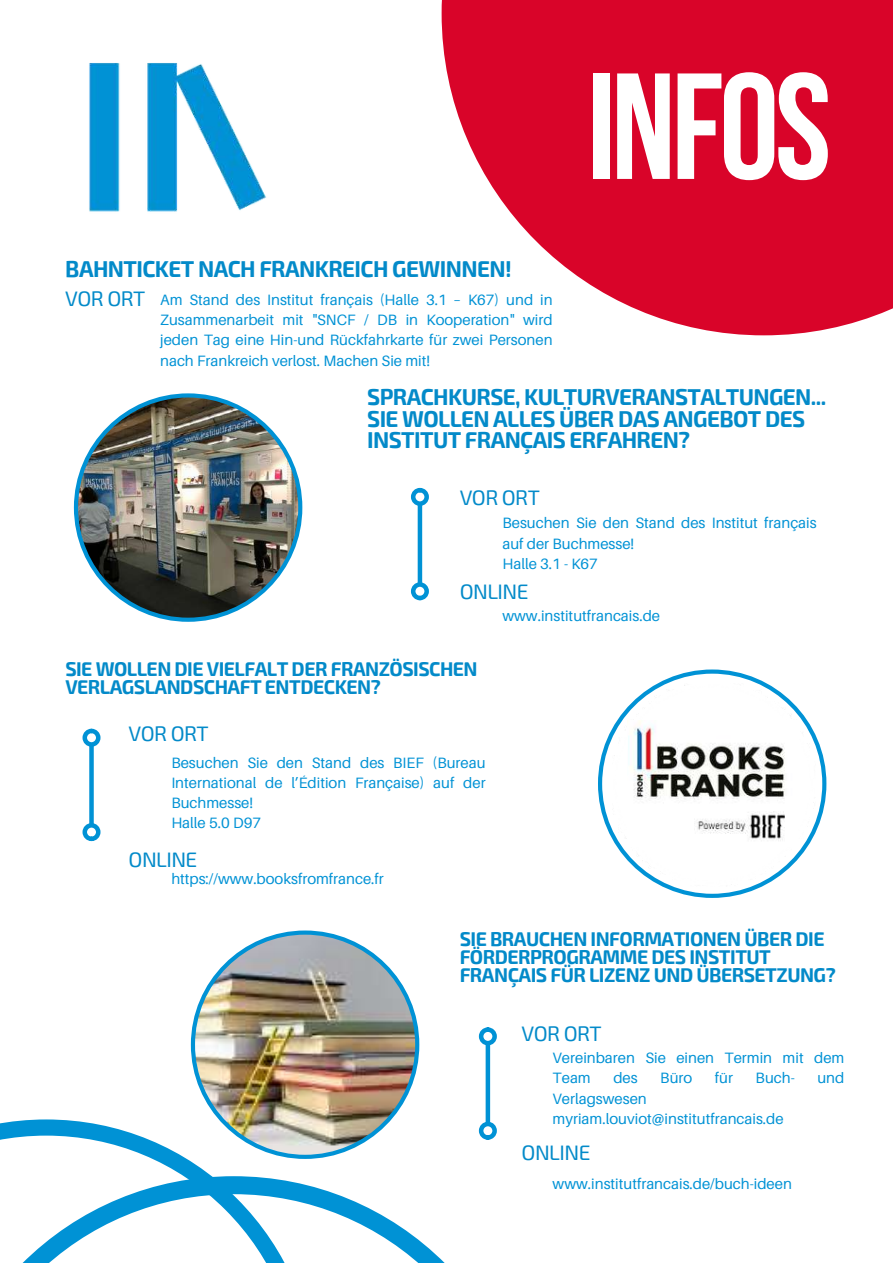
<style>
.page{position:relative;width:893px;height:1264px;background:#fff}
.page>*{position:absolute;margin:0;border:0;box-sizing:border-box;transform-origin:0 0}
.t1{font:700 150.6px "Bebas Neue";letter-spacing:-.025em;color:#fff}
.t2{font:700 22.5px/21.3px "Exo 2";letter-spacing:-.025em;color:#038ac9}
.t3{font:21px "Exo 2";letter-spacing:-.025em;color:#038ac9}
.t4{font:700 19.5px/18px "Exo 2";letter-spacing:-.025em;color:#038ac9}
.t5{font:15px/20.2px "Aileron";color:#0092d5}
</style>
<div class="page">
<svg style="left:0;top:1119px;width:316px;height:57px"></svg>
<svg style="left:441px;top:0;width:451px;height:335px;fill:#d90429"></svg>
<img style="left:89px;top:63px;width:178px;height:149px">
<svg style="left:23px;top:1176px;width:421px;height:86px"></svg>
<img style="left:74px;top:393px;width:228px;height:229px">
<svg style="left:598px;top:669px;width:228px;height:228px"></svg>
<img style="left:191px;top:930px;width:228px;height:228px">
<img style="left:627px;top:721px;width:170px;height:125px">
<div style="left:417px;top:505px;width:5px;height:78px;background:#0092d5"></div>
<div style="left:411px;top:488px;width:18px;height:18px;border:4px solid #0092d5;border-radius:50%"></div>
<div style="left:411px;top:582px;width:18px;height:18px;border:4px solid #0092d5;border-radius:50%"></div>
<div style="left:89px;top:745px;width:5px;height:79px;background:#0092d5"></div>
<div style="left:82px;top:728px;width:18px;height:18px;border:4px solid #0092d5;border-radius:50%"></div>
<div style="left:82px;top:823px;width:18px;height:18px;border:4px solid #0092d5;border-radius:50%"></div>
<div style="left:485px;top:1044px;width:5px;height:78px;background:#0092d5"></div>
<div style="left:479px;top:1027px;width:18px;height:18px;border:4px solid #0092d5;border-radius:50%"></div>
<div style="left:479px;top:1121px;width:18px;height:18px;border:4px solid #0092d5;border-radius:50%"></div>
<h2 class="t2" style="left:65px;top:257px;width:448px">BAHNTICKET NACH FRANKREICH GEWINNEN!</h2>
<p class="t5" style="left:160px;top:289px;width:394px;text-align:justify">Am Stand des Institut français (Halle 3.1 – K67) und in Zusammenarbeit mit "SNCF / DB in Kooperation" wird jeden Tag eine Hin-und Rückfahrkarte für zwei Personen nach Frankreich verlost. Machen Sie mit!</p>
<h3 class="t3" style="left:65px;top:285px;width:82px">VOR ORT</h3>
<h1 class="t1" style="left:586px;top:66px;width:246px">INFOS</h1>
<h2 class="t2" style="left:367px;top:385px;width:460px">SPRACHKURSE, KULTURVERANSTALTUNGEN...<br>SIE WOLLEN ALLES ÜBER DAS ANGEBOT DES<br>INSTITUT FRANÇAIS ERFAHREN?</h2>
<h3 class="t3" style="left:459px;top:484px;width:82px">VOR ORT</h3>
<p class="t5" style="left:502px;top:512px;width:316px">Besuchen Sie den Stand des Institut français auf der Buchmesse!<br>Halle 3.1 - K67</p>
<h3 class="t3" style="left:459px;top:578px;width:70px">ONLINE</h3>
<h3 class="t4" style="left:65px;top:659px;width:414px">SIE WOLLEN DIE VIELFALT DER FRANZÖSISCHEN<br>VERLAGSLANDSCHAFT ENTDECKEN?</h3>
<h3 class="t3" style="left:129px;top:719px;width:82px">VOR ORT</h3>
<p class="t5" style="left:171px;top:752px;width:316px">Besuchen Sie den Stand des BIEF (Bureau<br>International de l’Édition Française) auf der<br>Buchmesse!<br>Halle 5.0 D97</p>
<h3 class="t3" style="left:129px;top:845px;width:70px">ONLINE</h3>
<p class="t5" style="left:171px;top:867px;width:214px">https://www.booksfromfrance.fr</p>
<p class="t5" style="left:502px;top:605px;width:159px">www.institutfrancais.de</p>
<h3 class="t4" style="left:459px;top:929px;width:377px">SIE BRAUCHEN INFORMATIONEN ÜBER DIE<br>FÖRDERPROGRAMME DES INSTITUT<br>FRANÇAIS FÜR LIZENZ UND ÜBERSETZUNG?</h3>
<h3 class="t3" style="left:521px;top:1019px;width:82px">VOR ORT</h3>
<p class="t5" style="left:552px;top:1047px;width:293px">Vereinbaren Sie einen Termin mit dem<br>Team</p>
<p class="t5" style="left:613px;top:1067px;width:26px">des</p>
<p class="t5" style="left:660px;top:1067px;width:33px">Büro</p>
<p class="t5" style="left:714px;top:1067px;width:20px">für</p>
<p class="t5" style="left:755px;top:1067px;width:41px">Buch-</p>
<p class="t5" style="left:817px;top:1067px;width:28px">und</p>
<p class="t5" style="left:552px;top:1087px;width:232px">Verlagswesen myriam.louviot@institutfrancais.de</p>
<h3 class="t3" style="left:521px;top:1139px;width:70px">ONLINE</h3>
<p class="t5" style="left:552px;top:1173px;width:241px">www.institutfrancais.de/buch-ideen</p>
</div>
